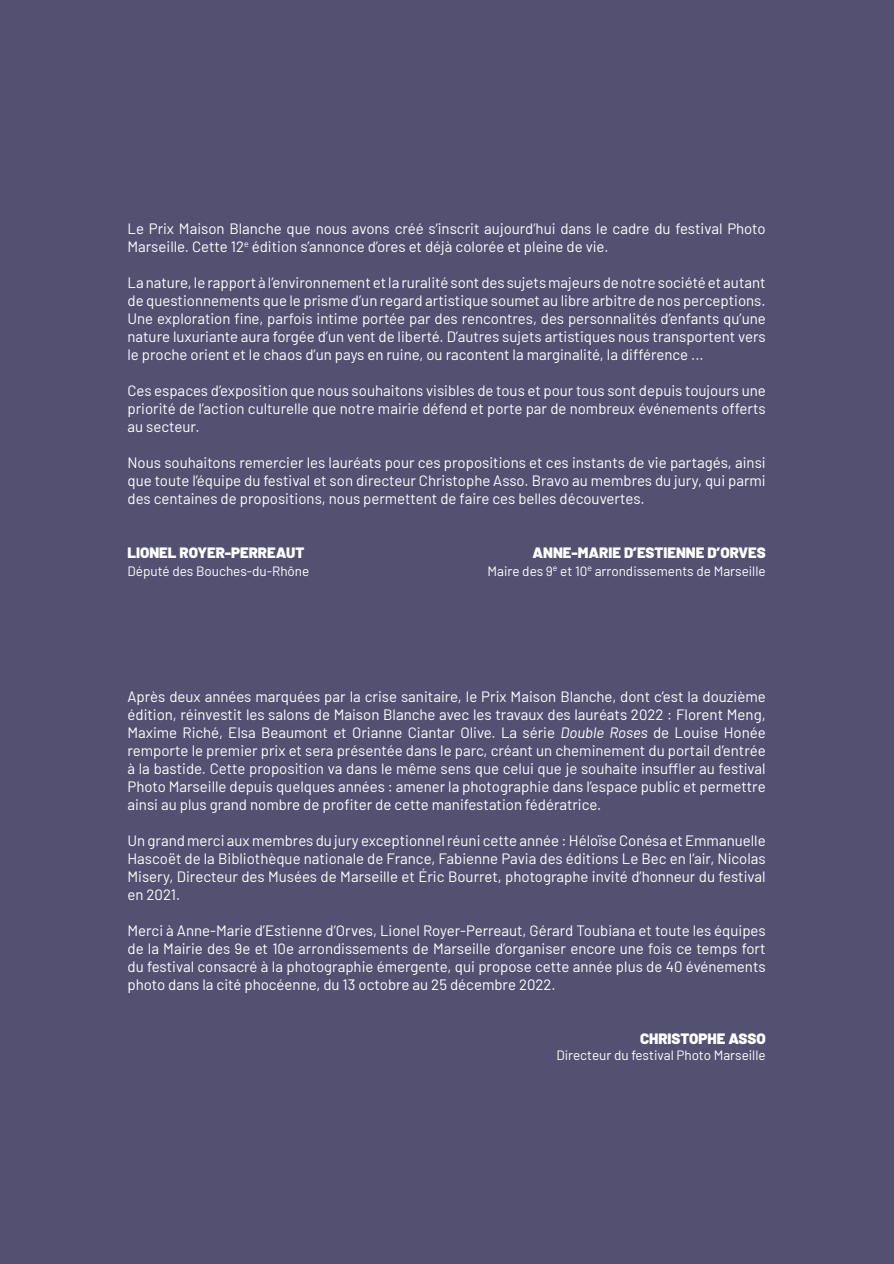
<style>
.page{position:relative;width:894px;height:1264px;background:#fff}
.page>*{position:absolute;margin:0;border:0;box-sizing:border-box;transform-origin:0 0}
.t1{font:15px/18px "Barlow";color:#fff;text-align:justify}
.t2{font:900 15px "Barlow";color:#fff}
.t3{font:13.5px "Barlow";color:#fff}
.s1{font-style:italic}
</style>
<div class="page">
<div style="left:0;top:0;width:893px;height:1263px;background:#535072"></div>
<p class="t1" style="left:127px;top:218px;width:639px">Le Prix Maison Blanche que nous avons créé s’inscrit aujourd’hui dans le cadre du festival Photo<br>Marseille. Cette 12<sup>e</sup> édition s’annonce d’ores et déjà colorée et pleine de vie.</p>
<p class="t1" style="left:127px;top:272px;width:639px">La nature, le rapport à l’environnement et la ruralité sont des sujets majeurs de notre société et autant de questionnements que le prisme d’un regard artistique soumet au libre arbitre de nos perceptions.<br>Une exploration fine, parfois intime portée par des rencontres, des personnalités d’enfants qu’une nature luxuriante aura forgée d’un vent de liberté. D’autres sujets artistiques nous transportent vers le proche orient et le chaos d’un pays en ruine, ou racontent la marginalité, la différence ...</p>
<p class="t1" style="left:127px;top:380px;width:639px">Ces espaces d’exposition que nous souhaitons visibles de tous et pour tous sont depuis toujours une priorité de l’action culturelle que notre mairie défend et porte par de nombreux événements offerts au secteur.</p>
<p class="t1" style="left:127px;top:452px;width:639px">Nous souhaitons remercier les lauréats pour ces propositions et ces instants de vie partagés, ainsi que toute l’équipe du festival et son directeur Christophe Asso. Bravo au membres du jury, qui parmi des centaines de propositions, nous permettent de faire ces belles découvertes.</p>
<p class="t2" style="left:127px;top:541px;width:178px">LIONEL ROYER-PERREAUT</p>
<p class="t2" style="left:532px;top:541px;width:235px">ANNE-MARIE D’ESTIENNE D’ORVES</p>
<p class="t3" style="left:127px;top:561px;width:183px">Député des Bouches-du-Rhône</p>
<p class="t3" style="left:487px;top:561px;width:279px">Maire des 9<sup>e</sup> et 10<sup>e</sup> arrondissements de Marseille</p>
<p class="t1" style="left:127px;top:686px;width:639px">Après deux années marquées par la crise sanitaire, le Prix Maison Blanche, dont c’est la douzième édition, réinvestit les salons de Maison Blanche avec les travaux des lauréats 2022 : Florent Meng, Maxime Riché, Elsa Beaumont et Orianne Ciantar Olive. La série <span class="s1">Double Roses</span> de Louise Honée remporte le premier prix et sera présentée dans le parc, créant un cheminement du portail d’entrée à la bastide. Cette proposition va dans le même sens que celui que je souhaite insuffler au festival Photo Marseille depuis quelques années : amener la photographie dans l’espace public et permettre ainsi au plus grand nombre de profiter de cette manifestation fédératrice.</p>
<p class="t1" style="left:127px;top:830px;width:639px">Un grand merci aux membres du jury exceptionnel réuni cette année : Héloïse Conésa et Emmanuelle Hascoët de la Bibliothèque nationale de France, Fabienne Pavia des éditions Le Bec en l’air, Nicolas Misery, Directeur des Musées de Marseille et Éric Bourret, photographe invité d’honneur du festival en 2021.</p>
<p class="t1" style="left:127px;top:920px;width:639px">Merci à Anne-Marie d’Estienne d’Orves, Lionel Royer-Perreaut, Gérard Toubiana et toute les équipes de la Mairie des 9e et 10e arrondissements de Marseille d’organiser encore une fois ce temps fort du festival consacré à la photographie émergente, qui propose cette année plus de 40 événements photo dans la cité phocéenne, du 13 octobre au 25 décembre 2022.</p>
<p class="t2" style="left:640px;top:1027px;width:127px">CHRISTOPHE ASSO</p>
<p class="t3" style="left:556px;top:1045px;width:211px">Directeur du festival Photo Marseille</p>
</div>
